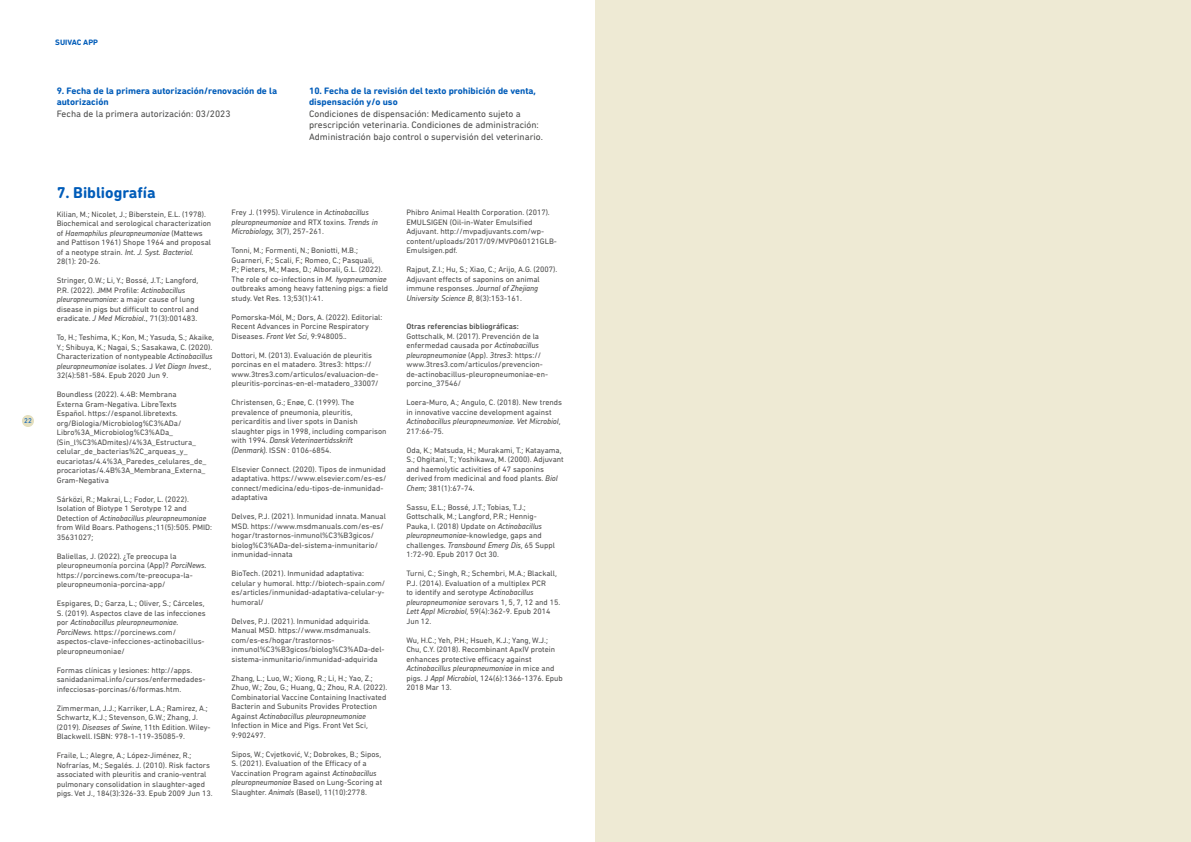
<style>
.page{position:relative;width:1191px;height:842px;background:#fff}
.page>*{position:absolute;margin:0;border:0;box-sizing:border-box;transform-origin:0 0}
.t1{font:700 16px "DIN Next Rounded LT Pro";color:#005cb9}
.t2{font:9.5px/11.5px "DIN Next Rounded LT Pro";color:#4a4a49}
.t3{font:700 9.5px/11.5px "DIN Next Rounded LT Pro";color:#005cb9}
.t4{font:8px/9.5px "DIN Next Rounded LT Pro";color:#4a4a49}
.t5{font:500 8px "DIN Next Rounded LT Pro";color:#4a4a49}
.t6{font:700 8px "DIN Next Rounded LT Pro";color:#005cb9}
.t7{font:italic 500 7.8px/9.5px "Chevin Pro";color:#4a4a49}
.t8{font:7px "DIN Next Rounded LT Pro";color:#005cb9}
.s1{font-family:"DIN Next Rounded LT Pro";font-weight:400;font-style:normal;font-size:8px}
.s2{font-family:"Chevin Pro";font-weight:500;font-style:italic;font-size:7.8px}
</style>
<div class="page">
<div style="left:22px;top:415px;width:12px;height:12px;background:#e4dfbe;border-radius:50%"></div>
<div style="left:595px;top:0;width:596px;height:842px;background:#eeead4"></div>
<p class="t8" style="left:24px;top:417px;width:9px">22</p>
<p class="t6" style="left:55px;top:37px;width:44px">SUIVAC APP</p>
<p class="t3" style="left:57px;top:84px;width:222px">9. Fecha de la primera autorización/renovación de la autorización</p>
<p class="t2" style="left:57px;top:107px;width:175px">Fecha de la primera autorización: 03/2023</p>
<p class="t3" style="left:309px;top:84px;width:228px">10. Fecha de la revisión del texto prohibición de venta, dispensación y/o uso</p>
<p class="t2" style="left:309px;top:107px;width:235px">Condiciones de dispensación: Medicamento sujeto a prescripción veterinaria. Condiciones de administración:<br>Administración bajo control o supervisión del veterinario.</p>
<h1 class="t1" style="left:57px;top:183px;width:100px">7. Bibliografía</h1>
<p class="t4" style="left:57px;top:209px;width:156px">Kilian, M.; Nicolet, J.; Biberstein, E.L. (1978).<br>Biochemical and serological characterization</p>
<p class="t7" style="left:57px;top:228px;width:148px"><span class="s1">of</span> Haemophilus pleuropneumoniae <span class="s1">(Mattews</span></p>
<p class="t4" style="left:57px;top:237px;width:156px">and Pattison 1961) Shope 1964 and proposal</p>
<p class="t7" style="left:57px;top:247px;width:138px"><span class="s1">of a neotype strain.</span> Int. J. Syst. Bacteriol.</p>
<p class="t4" style="left:57px;top:256px;width:45px">28(1): 20-26.</p>
<p class="t4" style="left:57px;top:275px;width:143px">Stringer, O.W.; Li, Y.; Bossé, J.T.; Langford,<br>P.R. (2022). JMM Profile: <span class="s2">Actinobacillus</span></p>
<p class="t7" style="left:57px;top:294px;width:139px">pleuropneumoniae: <span class="s1">a major cause of lung</span></p>
<p class="t4" style="left:57px;top:304px;width:143px">disease in pigs but difficult to control and eradicate. <span class="s2">J Med Microbiol.,</span> 71(3):001483.</p>
<p class="t4" style="left:57px;top:332px;width:159px">To, H.; Teshima, K.; Kon, M.; Yasuda, S.; Akaike,<br>Y.; Shibuya, K.; Nagai, S.; Sasakawa, C. (2020).<br>Characterization of nontypeable <span class="s2">Actinobacillus</span></p>
<p class="t7" style="left:57px;top:361px;width:156px">pleuropneumoniae <span class="s1">isolates. J</span> Vet Diagn Invest.<span class="s1">,</span></p>
<p class="t4" style="left:57px;top:370px;width:113px">32(4):581-584. Epub 2020 Jun 9.</p>
<p class="t4" style="left:57px;top:389px;width:151px">Boundless (2022). 4.4B: Membrana<br>Externa Gram-Negativa. LibreTexts Español. https://espanol.libretexts. org/Biologia/Microbiolog%C3%ADa/ Libro%3A_Microbiolog%C3%ADa_ (Sin_l%C3%ADmites)/4%3A_Estructura_ celular_de_bacterias%2C_arqueas_y_ eucariotas/4.4%3A_Paredes_celulares_de_ procariotas/4.4B%3A_Membrana_Externa_ Gram-Negativa</p>
<p class="t4" style="left:57px;top:494px;width:134px">Sárközi, R.; Makrai, L.; Fodor, L. (2022).<br>Isolation of Biotype 1 Serotype 12 and</p>
<p class="t7" style="left:57px;top:513px;width:151px"><span class="s1">Detection of</span> Actinobacillus pleuropneumoniae</p>
<p class="t4" style="left:57px;top:522px;width:157px">from Wild Boars. Pathogens.;11(5):505. PMID:<br>35631027;</p>
<p class="t4" style="left:57px;top:551px;width:151px">Baliellas, J. (2022). ¿Te preocupa la pleuropneumonía porcina (App)? <span class="s2">PorciNews. </span>https://porcinews.com/te-preocupa-la&shy;pleuropneumonia-porcina-app/</p>
<p class="t4" style="left:57px;top:598px;width:150px">Espigares, D.; Garza, L.; Oliver, S.; Cárceles,<br>S. (2019). Aspectos clave de las infecciones</p>
<p class="t7" style="left:57px;top:617px;width:123px"><span class="s1">por</span> Actinobacillus pleuropneumoniae.</p>
<p class="t4" style="left:57px;top:627px;width:149px"><span class="s2">PorciNews</span>. https://porcinews.com/ aspectos-clave-infecciones-actinobacillus&shy;pleuropneumoniae/</p>
<p class="t4" style="left:57px;top:665px;width:150px">Formas clínicas y lesiones: http://apps. sanidadanimal.info/cursos/enfermedades&shy;infecciosas-porcinas/6/formas.htm.</p>
<p class="t4" style="left:57px;top:703px;width:155px">Zimmerman, J.J.; Karriker, L.A.; Ramirez, A.; Schwartz, K.J.; Stevenson, G.W.; Zhang, J. (2019). <span class="s2">Diseases of Swine</span>, 11th Edition. Wiley-Blackwell. ISBN: 978-1-119-35085-9.</p>
<p class="t4" style="left:57px;top:750px;width:157px">Fraile, L.; Alegre, A.; López-Jiménez, R.; Nofrarías, M.; Segalés. J. (2010). Risk factors associated with pleuritis and cranio-ventral pulmonary consolidation in slaughter-aged pigs. Vet J., 184(3):326-33. Epub 2009 Jun 13.</p>
<p class="t4" style="left:231px;top:208px;width:139px">Frey J. (1995). Virulence in <span class="s2">Actinobacillus</span></p>
<p class="t7" style="left:231px;top:217px;width:148px">pleuropneumoniae <span class="s1">and RTX toxins.</span> Trends in<br>Microbiology, <span class="s1">3(7), 257-261.</span></p>
<p class="t4" style="left:231px;top:246px;width:158px">Tonni, M.; Formenti, N.; Boniotti, M.B.; Guarneri, F.; Scali, F.; Romeo, C.; Pasquali,<br>P.; Pieters, M.; Maes, D.; Alborali, G.L. (2022).<br>The role of co-infections in <span class="s2">M. hyopneumoniae </span>outbreaks among heavy fattening pigs: a field study. Vet Res. 13;53(1):41.</p>
<p class="t4" style="left:231px;top:312px;width:152px">Pomorska-Mól, M.; Dors, A. (2022). Editorial:<br>Recent Advances in Porcine Respiratory<br>Diseases. <span class="s2">Front Vet Sci</span>, 9:948005..</p>
<p class="t4" style="left:231px;top:350px;width:148px">Dottori, M. (2013). Evaluación de pleuritis porcinas en el matadero. 3tres3: https:// www.3tres3.com/articulos/evaluacion-de&shy;pleuritis-porcinas-en-el-matadero_33007/</p>
<p class="t4" style="left:231px;top:398px;width:156px">Christensen, G.; Enøe, C. (1999). The prevalence of pneumonia, pleuritis, pericarditis and liver spots in Danish slaughter pigs in 1998, including comparison</p>
<p class="t7" style="left:231px;top:435px;width:123px"><span class="s1">with 1994.</span> Dansk Veterinaertidsskrift</p>
<p class="t4" style="left:231px;top:445px;width:101px"><span class="s2">(Denmark)</span>. ISSN : 0106-6854.</p>
<p class="t4" style="left:231px;top:464px;width:156px">Elsevier Connect. (2020). Tipos de inmunidad adaptativa. https://www.elsevier.com/es-es/ connect/medicina/edu-tipos-de-inmunidad&shy;adaptativa</p>
<p class="t4" style="left:231px;top:512px;width:156px">Delves, P.J. (2021). Inmunidad innata. Manual MSD. https://www.msdmanuals.com/es-es/ hogar/trastornos-inmunol%C3%B3gicos/ biolog%C3%ADa-del-sistema-inmunitario/ inmunidad-innata</p>
<p class="t4" style="left:231px;top:569px;width:155px">BioTech. (2021). Inmunidad adaptativa: celular y humoral. http://biotech-spain.com/ es/articles/inmunidad-adaptativa-celular-y&shy;humoral/</p>
<p class="t4" style="left:231px;top:616px;width:154px">Delves, P.J. (2021). Inmunidad adquirida.<br>Manual MSD. https://www.msdmanuals. com/es-es/hogar/trastornos&shy;inmunol%C3%B3gicos/biolog%C3%ADa-del&shy;sistema-inmunitario/inmunidad-adquirida</p>
<p class="t4" style="left:231px;top:673px;width:157px">Zhang, L.; Luo, W.; Xiong, R.; Li, H.; Yao, Z.; Zhuo, W.; Zou, G.; Huang, Q.; Zhou, R.A. (2022).<br>Combinatorial Vaccine Containing Inactivated Bacterin and Subunits Provides Protection</p>
<p class="t7" style="left:231px;top:711px;width:136px"><span class="s1">Against</span> Actinobacillus pleuropneumoniae</p>
<p class="t4" style="left:231px;top:721px;width:138px">Infection in Mice and Pigs. Front Vet Sci,<br>9:902497.</p>
<p class="t4" style="left:231px;top:749px;width:152px">Sipos, W.; Cvjetković, V.; Dobrokes, B.; Sipos, S. (2021). Evaluation of the Efficacy of a Vaccination Program against <span class="s2">Actinobacillus pleuropneumoniae</span> Based on Lung-Scoring at Slaughter. <span class="s2">Animals</span> (Basel), 11(10):2778.</p>
<p class="t4" style="left:406px;top:208px;width:152px">Phibro Animal Health Corporation. (2017).<br>EMULSIGEN (Oil-in-Water Emulsified Adjuvant. http://mvpadjuvants.com/wp&shy;content/uploads/2017/09/MVP060121GLB-Emulsigen.pdf.</p>
<p class="t4" style="left:406px;top:265px;width:152px">Rajput, Z.I.; Hu, S.; Xiao, C.; Arijo, A.G. (2007).<br>Adjuvant effects of saponins on animal</p>
<p class="t7" style="left:406px;top:283px;width:133px"><span class="s1">immune responses.</span> Journal of Zhejiang<br>University Science B<span class="s1">, 8(3):153-161.</span></p>
<p class="t5" style="left:406px;top:322px;width:114px">Otras referencias bibliográficas:</p>
<p class="t4" style="left:406px;top:331px;width:134px">Gottschalk, M. (2017). Prevención de la enfermedad causada por <span class="s2">Actinobacillus</span></p>
<p class="t7" style="left:406px;top:350px;width:136px">pleuropneumoniae <span class="s1">(App).</span> 3tres3<span class="s1">: https://</span></p>
<p class="t4" style="left:406px;top:360px;width:143px">www.3tres3.com/articulos/prevencion&shy;de-actinobacillus-pleuropneumoniae-en&shy;porcino_37546/</p>
<p class="t4" style="left:406px;top:398px;width:157px">Loera-Muro, A.; Angulo, C. (2018). New trends in innovative vaccine development against</p>
<p class="t7" style="left:406px;top:416px;width:156px">Actinobacillus pleuropneumoniae. Vet Microbiol<span class="s1">,</span></p>
<p class="t4" style="left:406px;top:426px;width:39px">217:66-75.</p>
<p class="t4" style="left:406px;top:445px;width:159px">Oda, K.; Matsuda, H.; Murakami, T.; Katayama, S.; Ohgitani, T.; Yoshikawa, M. (2000). Adjuvant and haemolytic activities of 47 saponins derived from medicinal and food plants. <span class="s2">Biol Chem;</span> 381(1):67-74.</p>
<p class="t4" style="left:406px;top:502px;width:150px">Sassu, E.L.; Bossé, J.T.; Tobias, T.J.; Gottschalk, M.; Langford, P.R.; Hennig-Pauka, I. (2018) Update on <span class="s2">Actinobacillus pleuropneumoniae</span>-knowledge, gaps and challenges. <span class="s2">Transbound Emerg Dis</span>, 65 Suppl 1:72-90. Epub 2017 Oct 30.</p>
<p class="t4" style="left:406px;top:569px;width:155px">Turni, C.; Singh, R.; Schembri, M.A.; Blackall, P.J. (2014). Evaluation of a multiplex PCR<br>to identify and serotype <span class="s2">Actinobacillus pleuropneumoniae</span> serovars 1, 5, 7, 12 and 15.<br><span class="s2">Lett Appl Microbiol</span>, 59(4):362-9. Epub 2014<br>Jun 12.</p>
<p class="t4" style="left:406px;top:635px;width:150px">Wu, H.C.; Yeh, P.H.; Hsueh, K.J.; Yang, W.J.;<br>Chu, C.Y. (2018). Recombinant ApxIV protein enhances protective efficacy against</p>
<p class="t7" style="left:406px;top:663px;width:149px">Actinobacillus pleuropneumoniae <span class="s1">in mice and</span></p>
<p class="t4" style="left:406px;top:673px;width:158px">pigs. J <span class="s2">Appl Microbio</span>l, 124(6):1366-1376. Epub<br>2018 Mar 13.</p>
</div>
